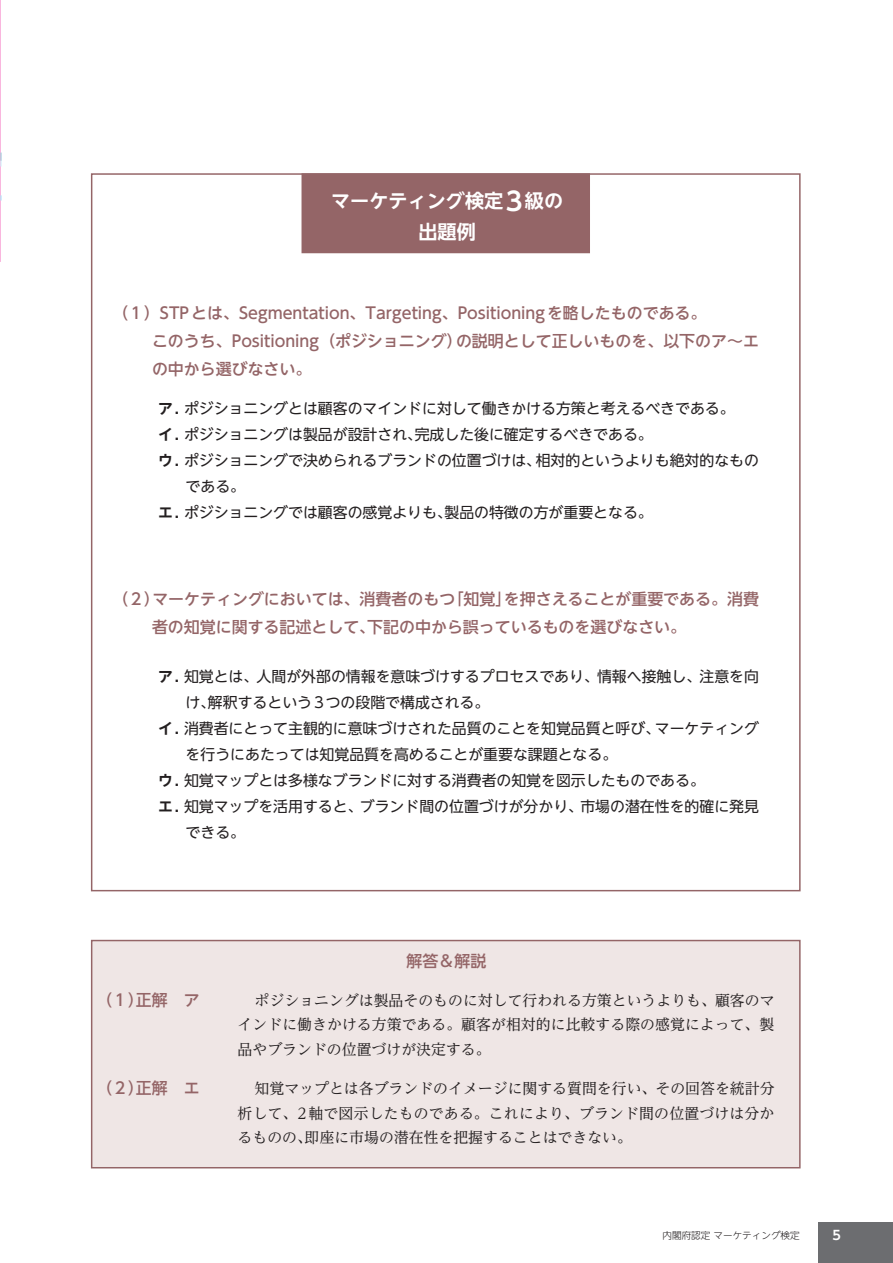
<style>
.page{position:relative;width:893px;height:1263px;background:#fff}
.page>*{position:absolute;margin:0;border:0;box-sizing:border-box;transform-origin:0 0}
.t1{font:700 19.2px/30.8px "UD Shin Go NT Pro De";color:#fff;text-align:center}
.t2{font:500 15.9px/27.9px "UD Shin Go NT Pro";color:#946567}
.t3{font:14.85px "UD Shin Go NT Pro";color:#231f20}
.t4{font:14.85px/24.5px "UD Reimin Pro";color:#231f20;text-align:justify}
.t5{font:700 12.75px "UD Shin Go NT Pro De";color:#fff}
.t6{font:300 9.6px "UD Shin Go NT Pro";color:#231f20}
.s1{font-size:25.5px}
.s2{font-family:"UD Shin Go NT Pro De";font-weight:700}
</style>
<div class="page">
<div style="left:818px;top:1222px;width:75px;height:41px;background:#6c6d70"></div>
<svg style="left:0;top:0;width:1px;height:262px"></svg>
<div style="left:91px;top:940px;width:710px;height:228px;background:#efe6e5;border:1px solid #946567"></div>
<div style="left:302px;top:173px;width:288px;height:80px;background:#946567;border:1px solid #946567"></div>
<p class="t1" style="left:331px;top:185px;width:234px">マーケティング検定<span class="s1">3</span>級の出題例</p>
<p class="t2" style="left:112px;top:299px;width:596px">（１）STPとは、Segmentation、Targeting、Positioningを略したものである。</p>
<p class="t2" style="left:120px;top:327px;width:640px">　　このうち、Positioning（ポジショニング）の説明として正しいものを、以下のア～エ</p>
<p class="t2" style="left:152px;top:355px;width:161px">の中から選びなさい。</p>
<p class="t3" style="left:158px;top:396px;width:578px"><span class="s2">ア.</span> ポジショニングとは顧客のマインドに対して働きかける方策と考えるべきである。</p>
<p class="t3" style="left:158px;top:422px;width:496px"><span class="s2">イ.</span> ポジショニングは製品が設計され、完成した後に確定するべきである。</p>
<p class="t3" style="left:158px;top:449px;width:602px"><span class="s2">ウ.</span> ポジショニングで決められるブランドの位置づけは、相対的というよりも絶対的なもの</p>
<p class="t3" style="left:186px;top:475px;width:61px">である。</p>
<p class="t3" style="left:158px;top:501px;width:496px"><span class="s2">エ.</span> ポジショニングでは顧客の感覚よりも、製品の特徴の方が重要となる。</p>
<p class="t2" style="left:152px;top:585px;width:608px;text-indent:-40px">（２）マーケティングにおいては、消費者のもつ「知覚」を押さえることが重要である。消費者の知覚に関する記述として、下記の中から誤っているものを選びなさい。</p>
<p class="t3" style="left:158px;top:664px;width:602px"><span class="s2">ア.</span> 知覚とは、人間が外部の情報を意味づけするプロセスであり、情報へ接触し、注意を向</p>
<p class="t3" style="left:186px;top:690px;width:305px">け、解釈するという3つの段階で構成される。</p>
<p class="t3" style="left:158px;top:716px;width:602px"><span class="s2">イ.</span> 消費者にとって主観的に意味づけされた品質のことを知覚品質と呼び、マーケティング</p>
<p class="t3" style="left:186px;top:742px;width:433px">を行うにあたっては知覚品質を高めることが重要な課題となる。</p>
<p class="t3" style="left:158px;top:768px;width:548px"><span class="s2">ウ.</span> 知覚マップとは多様なブランドに対する消費者の知覚を図示したものである。</p>
<p class="t3" style="left:158px;top:795px;width:602px"><span class="s2">エ.</span> 知覚マップを活用すると、ブランド間の位置づけが分かり、市場の潜在性を的確に発見</p>
<p class="t3" style="left:186px;top:821px;width:61px">できる。</p>
<p class="t2" style="left:96px;top:985px;width:105px">（１）正解　ア</p>
<p class="t2" style="left:96px;top:1074px;width:105px">（２）正解　エ</p>
<p class="t2" style="left:407px;top:946px;width:81px">解答＆解説</p>
<p class="t4" style="left:238px;top:987px;width:538px;text-indent:17px">ポジショニングは製品そのものに対して行われる方策というよりも、顧客のマインドに働きかける方策である。顧客が相対的に比較する際の感覚によって、製品やブランドの位置づけが決定する。</p>
<p class="t4" style="left:238px;top:1076px;width:538px;text-indent:17px">知覚マップとは各ブランドのイメージに関する質問を行い、その回答を統計分析して、2軸で図示したものである。これにより、ブランド間の位置づけは分かるものの、即座に市場の潜在性を把握することはできない。</p>
<p class="t6" style="left:663px;top:1227px;width:139px">内閣府認定 マーケティング検定</p>
<p class="t5" style="left:833px;top:1225px;width:10px">5</p>
</div>
